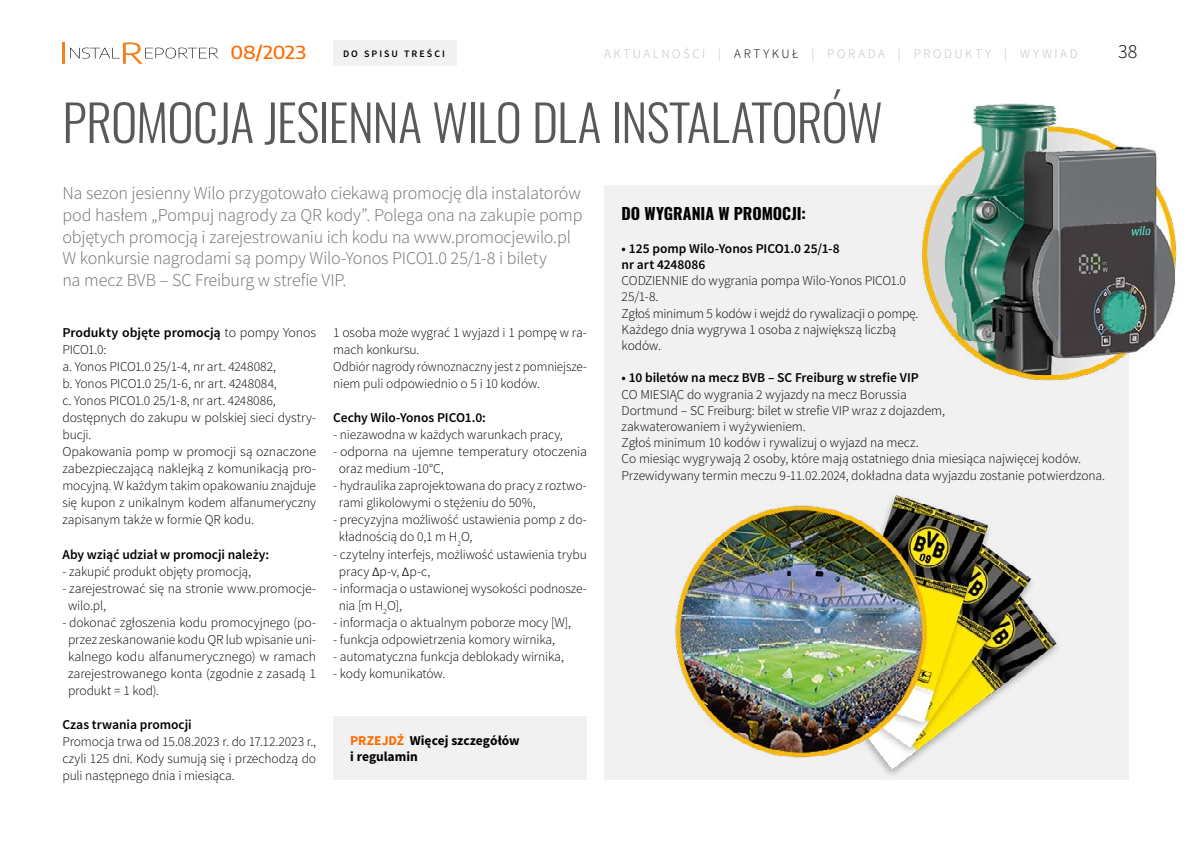
<style>
.page{position:relative;width:1191px;height:842px;background:#fff}
.page>*{position:absolute;margin:0;border:0;box-sizing:border-box;transform-origin:0 0}
.t1{font:300 50px "Oswald";letter-spacing:-.015em;color:#58595b}
.t2{font:300 20px "Source Sans Pro";color:#000}
.t3{font:300 18px/21.6px "Source Sans Pro";letter-spacing:-.01em;color:#6d6e71}
.t4{font:500 18px "Encode Sans";letter-spacing:-.01em;color:#ff6a00;scale:1.11 1}
.t5{font:700 16px "Oswald";color:#000}
.t6{font:300 13.5px/17px "Source Sans Pro";letter-spacing:-.01em;color:#000}
.t7{font:600 13.5px/16.2px "Source Sans Pro";letter-spacing:-.005em;color:#000}
.t8{font:700 13.5px/16.2px "Source Sans Pro";color:#000}
.t9{font:300 13px "Source Sans Pro";letter-spacing:.195em;color:#bcbec0}
.t10{font:600 9.9px "Source Sans Pro";letter-spacing:.205em;color:#000}
.s1{color:#000}
.s2{font-weight:600}
.s3{font-family:"Calibri"}
.s4{color:#ff6a00}
</style>
<div class="page">
<hr style="left:62px;top:43px;width:3px;height:21px;background:#f58020">
<svg style="left:70px;top:42px;width:148px;height:22px"></svg>
<div style="left:333px;top:41px;width:123px;height:25px;background:#f1f1f2"></div>
<div style="left:604px;top:186px;width:525px;height:594px;background:#f1f1f2"></div>
<div style="left:333px;top:716px;width:254px;height:64px;background:#f1f1f2"></div>
<img style="left:675px;top:495px;width:383px;height:280px">
<img style="left:918px;top:103px;width:259px;height:278px">
<h3 class="t4" style="left:230px;top:40px;width:70px">08/2023</h3>
<p class="t10" style="left:343px;top:47px;width:103px">do spisu treści</p>
<p class="t9" style="left:604px;top:46px;width:459px">AKTUALNOŚCI | <span class="s1">ARTYKUŁ</span> | PORADa | PRODUKTY | wywiad</p>
<h2 class="t2" style="left:1118px;top:39px;width:21px">38</h2>
<h1 class="t1" style="left:62px;top:89px;width:818px">PROMOCJA JESIENNA WILO DLA INSTALATORÓW</h1>
<p class="t3" style="left:62px;top:183px;width:521px">Na sezon jesienny Wilo przygotowało ciekawą promocję dla instalatorów pod hasłem „Pompuj nagrody za QR kody”. Polega ona na zakupie pomp objętych promocją i zarejestrowaniu ich kodu na www.promocjewilo.pl W konkursie nagrodami są pompy Wilo-Yonos PICO1.0 25/1-8 i bilety<br>na mecz BVB – SC Freiburg w strefie VIP.</p>
<p class="t6" style="left:62px;top:324px;width:255px"><span class="s2">Produkty objęte promocją</span> to pompy Yonos PICO1.0:<br>a. Yonos PICO1.0 25/1-4, nr art. 4248082,<br>b. Yonos PICO1.0 25/1-6, nr art. 4248084,<br>c. Yonos PICO1.0 25/1-8, nr art. 4248086, dostępnych do zakupu w polskiej sieci dystry&shy;bucji.<br>Opakowania pomp w promocji są oznaczone zabezpieczającą naklejką z komunikacją pro&shy;mocyjną. W każdym takim opakowaniu znajduje się kupon z unikalnym kodem alfanumeryczny zapisanym także w formie QR kodu.</p>
<p class="t7" style="left:62px;top:546px;width:208px">Aby wziąć udział w promocji należy:</p>
<p class="t6" style="left:62px;top:563px;width:190px">- zakupić produkt objęty promocją,</p>
<p class="t6" style="left:68px;top:580px;width:250px;text-indent:-6px">- zarejestrować się na stronie www.promocje&shy;wilo.pl,</p>
<p class="t6" style="left:68px;top:614px;width:250px;text-align:justify;text-indent:-6px">- dokonać zgłoszenia kodu promocyjnego (po&shy;przez zeskanowanie kodu QR lub wpisanie uni&shy;kalnego kodu alfanumerycznego) w ramach zarejestrowanego konta (zgodnie z zasadą 1 produkt = 1 kod).</p>
<p class="t7" style="left:62px;top:716px;width:131px">Czas trwania promocji</p>
<p class="t6" style="left:62px;top:733px;width:255px;text-align:justify">Promocja trwa od 15.08.2023 r. do 17.12.2023 r., czyli 125 dni. Kody sumują się i przechodzą do puli następnego dnia i miesiąca.</p>
<p class="t6" style="left:333px;top:324px;width:255px">1 osoba może wygrać 1 wyjazd i 1 pompę w ra&shy;mach konkursu.<br>Odbiór nagrody równoznaczny jest z pomniejsze&shy;niem puli odpowiednio o 5 i 10 kodów.</p>
<p class="t7" style="left:333px;top:410px;width:112px">Cechy Wilo-Yonos PICO</p>
<p class="t7" style="left:465px;top:410px;width:23px">1.0:</p>
<p class="t6" style="left:333px;top:426px;width:231px">- niezawodna w każdych warunkach pracy,</p>
<p class="t6" style="left:339px;top:443px;width:250px;text-indent:-6px">- odporna na ujemne temperatury otoczenia oraz medium -10°C,</p>
<p class="t6" style="left:339px;top:477px;width:250px;text-indent:-6px">- hydraulika zaprojektowana do pracy z roztwo&shy;rami glikolowymi o stężeniu do 50%,</p>
<p class="t6" style="left:339px;top:512px;width:250px;text-indent:-6px">- precyzyjna możliwość ustawienia pomp z do&shy;kładnością do 0,1 m H<sub>2</sub>O,</p>
<p class="t6" style="left:339px;top:546px;width:249px;text-indent:-6px">- czytelny interfejs, możliwość ustawienia trybu pracy <span class="s3">Δ</span>p-v, <span class="s3">Δ</span>p-c,</p>
<p class="t6" style="left:339px;top:580px;width:250px;text-indent:-6px">- informacja o ustawionej wysokości podnosze&shy;nia [m H<sub>2</sub>O],</p>
<p class="t6" style="left:333px;top:614px;width:239px">- informacja o aktualnym poborze mocy [W],</p>
<p class="t6" style="left:333px;top:631px;width:223px">- funkcja odpowietrzenia komory wirnika,</p>
<p class="t6" style="left:333px;top:648px;width:232px">- automatyczna funkcja deblokady wirnika,</p>
<p class="t6" style="left:333px;top:665px;width:114px">- kody komunikatów.</p>
<p class="t8" style="left:350px;top:733px;width:171px"><span class="s4">Przejdź</span> Więcej szczegółów i regulamin</p>
<p class="t5" style="left:621px;top:203px;width:186px">DO WYGRANIA W PROMOCJI:</p>
<p class="t7" style="left:621px;top:240px;width:219px">• 125 pomp Wilo-Yonos PICO1.0 25/1-8 nr art 4248086</p>
<p class="t6" style="left:621px;top:273px;width:298px;line-height:16.2px">CODZIENNIE do wygrania pompa Wilo-Yonos PICO1.0<br>25/1-8.<br>Zgłoś minimum 5 kodów i wejdź do rywalizacji o pompę.<br>Każdego dnia wygrywa 1 osoba z największą liczbą kodów.</p>
<p class="t7" style="left:621px;top:370px;width:298px">• 10 biletów na mecz BVB – SC Freiburg w strefie VIP</p>
<p class="t6" style="left:621px;top:386px;width:485px;line-height:16.2px">CO MIESIĄC do wygrania 2 wyjazdy na mecz Borussia<br>Dortmund – SC Freiburg: bilet w strefie VIP wraz z dojazdem,<br>zakwaterowaniem i wyżywieniem.<br>Zgłoś minimum 10 kodów i rywalizuj o wyjazd na mecz.<br>Co miesiąc wygrywają 2 osoby, które mają ostatniego dnia miesiąca najwięcej kodów.<br>Przewidywany termin meczu 9-11.02.2024, dokładna data wyjazdu zostanie potwierdzona.</p>
</div>
